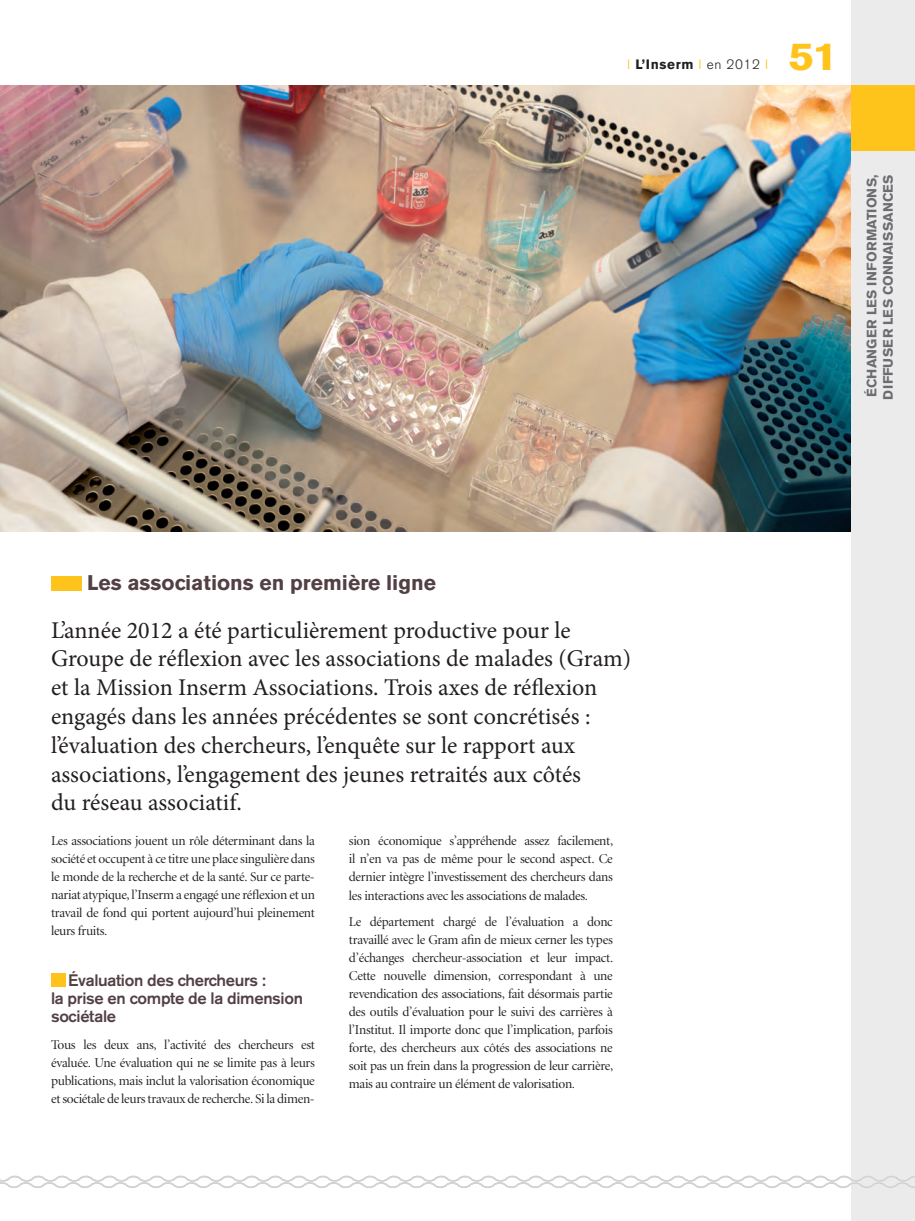
<style>
.page{position:relative;width:915px;height:1221px;background:#fff}
.page>*{position:absolute;margin:0;border:0;box-sizing:border-box;transform-origin:0 0}
.t1{font:700 38.7px "Akzidenz Grotesk BE";color:#fec41c;scale:1.2 1}
.t2{font:24px/28.8px "Minion Pro";color:#231f20}
.t3{font:700 21px "Akzidenz Grotesk BE";color:#534044}
.t4{font:500 16.5px/18px "Akzidenz Grotesk BE";letter-spacing:-.02em;color:#534044}
.t5{font:13.5px/18px "Minion Display";letter-spacing:-.02em;color:#231f20;text-align:justify}
.t6{font:700 13.5px/16.2px "Akzidenz Grotesk BE";color:#6c6d70;text-align:right}
.t7{font:700 13.5px "Akzidenz Grotesk BE";letter-spacing:.02em;color:#6c6d70}
.t8{font:700 13.5px "Akzidenz Grotesk BE";letter-spacing:.05em;color:#231f20}
.s1{font-weight:300;color:#fec41c}
.s2{font-weight:300}
</style>
<div class="page">
<img style="left:0;top:85px;width:850px;height:447px">
<div style="left:850px;top:0;width:64px;height:1220px;background:#ebebec"></div>
<svg style="left:0;top:1173px;width:914px;height:17px"></svg>
<div style="left:850px;top:85px;width:64px;height:66px;background:#fec41c"></div>
<div style="left:51px;top:973px;width:14px;height:13px;background:#fec41c"></div>
<div style="left:51px;top:576px;width:30px;height:14px;background:#fec41c"></div>
<p class="t8" style="left:627px;top:57px;width:142px"><span class="s1">I</span> L’Inserm <span class="s1">I</span> <span class="s2">en 2012</span> <span class="s1">I</span></p>
<h1 class="t1" style="left:788px;top:34px;width:43px">51</h1>
<p class="t6" style="left:863px;top:399px;width:227px;rotate:-90deg">tions,<br>di ffuser les connaissances</p>
<p class="t7" style="left:863px;top:396px;width:155px;rotate:-90deg">Échanger les informa</p>
<h3 class="t3" style="left:87px;top:570px;width:350px">Les associations en première ligne</h3>
<p class="t2" style="left:51px;top:615px;width:581px">L’année 2012 a été particulièrement productive pour le Groupe de réflexion avec les associations de malades (Gram) et la Mission Inserm Associations. Trois axes de réflexion engagés dans les années précédentes se sont concrétisés : l’évaluation des chercheurs, l’enquête sur le rapport aux associations, l’engagement des jeunes retraités aux côtés<br>du réseau associatif.</p>
<p class="t5" style="left:51px;top:832px;width:265px">Les associations jouent un rôle déterminant dans la société et occupent à ce titre une place singulière dans le monde de la recherche et de la santé. Sur ce parte&shy;nariat atypique, l’Inserm a engagé une réflexion et un travail de fond qui portent aujourd’hui pleinement leurs fruits.</p>
<p class="t4" style="left:51px;top:971px;width:253px;text-indent:17px">Évaluation des chercheurs :<br>la prise en compte de la dimension sociétale</p>
<p class="t5" style="left:51px;top:1036px;width:265px">Tous les deux ans, l’activité des chercheurs est évaluée. Une évaluation qui ne se limite pas à leurs publications, mais inclut la valorisation économique et sociétale de leurs travaux de recherche. Si la dimen-</p>
<p class="t5" style="left:349px;top:832px;width:266px">sion économique s’appréhende assez facilement, il n’en va pas de même pour le second aspect. Ce dernier intègre l’investissement des chercheurs dans les interactions avec les associations de malades.</p>
<p class="t5" style="left:349px;top:913px;width:266px">Le département chargé de l’évaluation a donc travaillé avec le Gram afin de mieux cerner les types d’échanges chercheur-association et leur impact.<br>Cette nouvelle dimension, correspondant à une revendication des associations, fait désormais partie des outils d’évaluation pour le suivi des carrières à l’Institut. Il importe donc que l’implication, parfois forte, des chercheurs aux côtés des associations ne soit pas un frein dans la progression de leur carrière, mais au contraire un élément de valorisation.</p>
</div>
